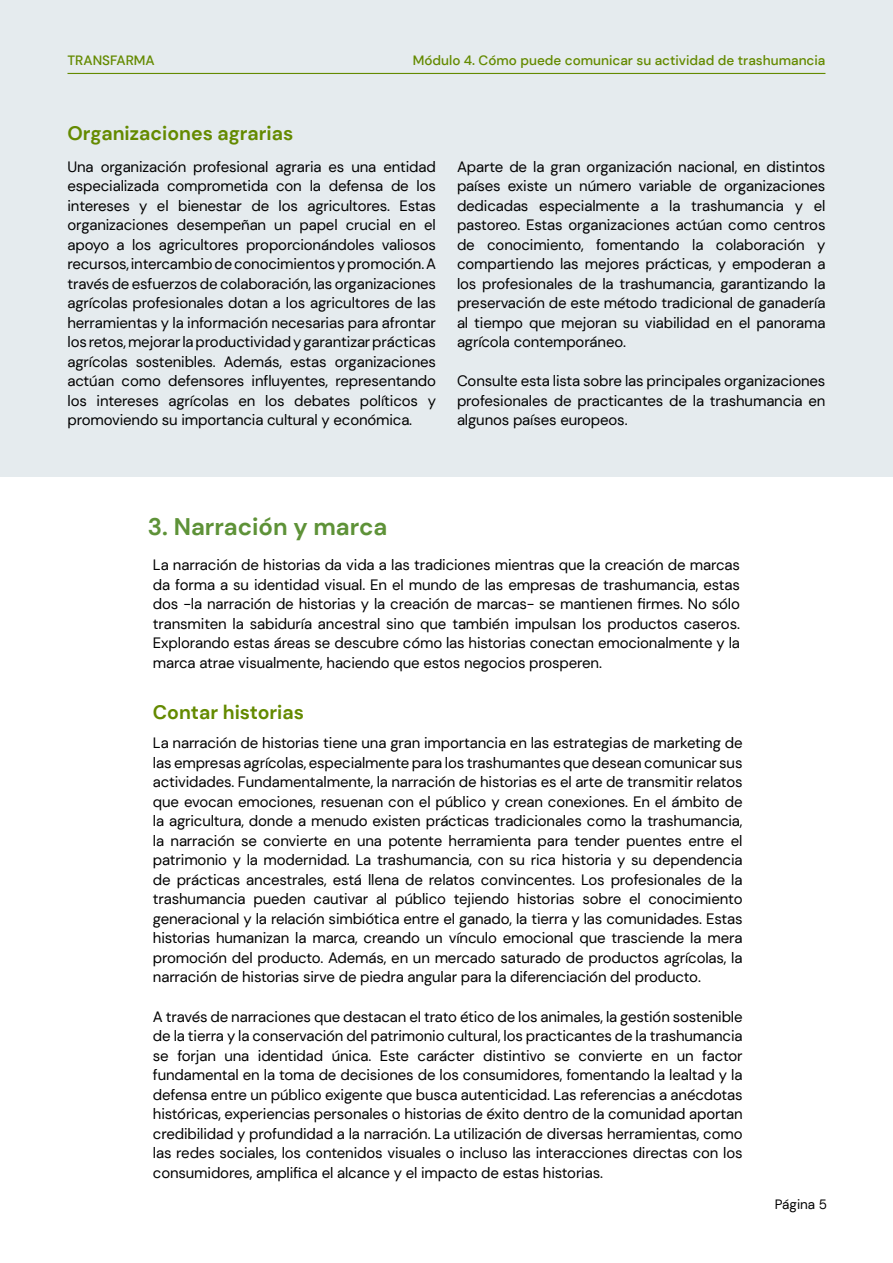
<style>
.page{position:relative;width:893px;height:1263px;background:#fff}
.page>*{position:absolute;margin:0;border:0;box-sizing:border-box;transform-origin:0 0}
.t1{font:700 24px "DM Sans";color:#5e9238}
.t2{font:700 19.5px "DM Sans";color:#648a00}
.t3{font:15px/19.5px "DM Sans";letter-spacing:-.01em;color:#000;text-align:justify}
.t4{font:500 13.5px "DM Sans";color:#648a00}
.t5{font:13.5px "DM Sans";color:#000}
</style>
<div class="page">
<div style="left:0;top:0;width:893px;height:476px;background:#e5ebee"></div>
<hr style="left:68px;top:73px;width:757px;height:1px;background:#648a00">
<p class="t4" style="left:67px;top:52px;width:89px">TRANSFARMA</p>
<h2 class="t2" style="left:68px;top:121px;width:227px">Organizaciones agrarias</h2>
<p class="t4" style="left:413px;top:52px;width:414px">Módulo 4. Cómo puede comunicar su actividad de trashumancia</p>
<p class="t3" style="left:68px;top:157px;width:370px">Una organización profesional agraria es una entidad especializada comprometida con la defensa de los intereses y el bienestar de los agricultores. Estas organizaciones desempeñan un papel crucial en el apoyo a los agricultores proporcionándoles valiosos recursos, intercambio de conocimientos y promoción. A través de esfuerzos de colaboración, las organizaciones agrícolas profesionales dotan a los agricultores de las herramientas y la información necesarias para afrontar los retos, mejorar la productividad y garantizar prácticas agrícolas sostenibles. Además, estas organizaciones actúan como defensores influyentes, representando los intereses agrícolas en los debates políticos y promoviendo su importancia cultural y económica.</p>
<p class="t3" style="left:457px;top:157px;width:370px">Aparte de la gran organización nacional, en distintos países existe un número variable de organizaciones dedicadas especialmente a la trashumancia y el pastoreo. Estas organizaciones actúan como centros de conocimiento, fomentando la colaboración y compartiendo las mejores prácticas, y empoderan a los profesionales de la trashumancia, garantizando la preservación de este método tradicional de ganadería al tiempo que mejoran su viabilidad en el panorama agrícola contemporáneo.</p>
<p class="t3" style="left:457px;top:371px;width:370px">Consulte esta lista sobre las principales organizaciones profesionales de practicantes de la trashumancia en algunos países europeos.</p>
<h1 class="t1" style="left:148px;top:511px;width:241px">3. Narración y marca</h1>
<p class="t3" style="left:153px;top:555px;width:589px">La narración de historias da vida a las tradiciones mientras que la creación de marcas da forma a su identidad visual. En el mundo de las empresas de trashumancia, estas dos -la narración de historias y la creación de marcas- se mantienen firmes. No sólo transmiten la sabiduría ancestral sino que también impulsan los productos caseros.<br>Explorando estas áreas se descubre cómo las historias conectan emocionalmente y la marca atrae visualmente, haciendo que estos negocios prosperen.</p>
<h2 class="t2" style="left:153px;top:700px;width:153px">Contar historias</h2>
<p class="t3" style="left:153px;top:733px;width:591px">La narración de historias tiene una gran importancia en las estrategias de marketing de las empresas agrícolas, especialmente para los trashumantes que desean comunicar sus actividades. Fundamentalmente, la narración de historias es el arte de transmitir relatos que evocan emociones, resuenan con el público y crean conexiones. En el ámbito de la agricultura, donde a menudo existen prácticas tradicionales como la trashumancia, la narración se convierte en una potente herramienta para tender puentes entre el patrimonio y la modernidad. La trashumancia, con su rica historia y su dependencia de prácticas ancestrales, está llena de relatos convincentes. Los profesionales de la trashumancia pueden cautivar al público tejiendo historias sobre el conocimiento generacional y la relación simbiótica entre el ganado, la tierra y las comunidades. Estas historias humanizan la marca, creando un vínculo emocional que trasciende la mera promoción del producto. Además, en un mercado saturado de productos agrícolas, la narración de historias sirve de piedra angular para la diferenciación del producto.</p>
<p class="t3" style="left:153px;top:1006px;width:591px">A través de narraciones que destacan el trato ético de los animales, la gestión sostenible de la tierra y la conservación del patrimonio cultural, los practicantes de la trashumancia se forjan una identidad única. Este carácter distintivo se convierte en un factor fundamental en la toma de decisiones de los consumidores, fomentando la lealtad y la defensa entre un público exigente que busca autenticidad. Las referencias a anécdotas históricas, experiencias personales o historias de éxito dentro de la comunidad aportan credibilidad y profundidad a la narración. La utilización de diversas herramientas, como las redes sociales, los contenidos visuales o incluso las interacciones directas con los consumidores, amplifica el alcance y el impacto de estas historias.</p>
<p class="t5" style="left:775px;top:1196px;width:54px">Página 5</p>
</div>
